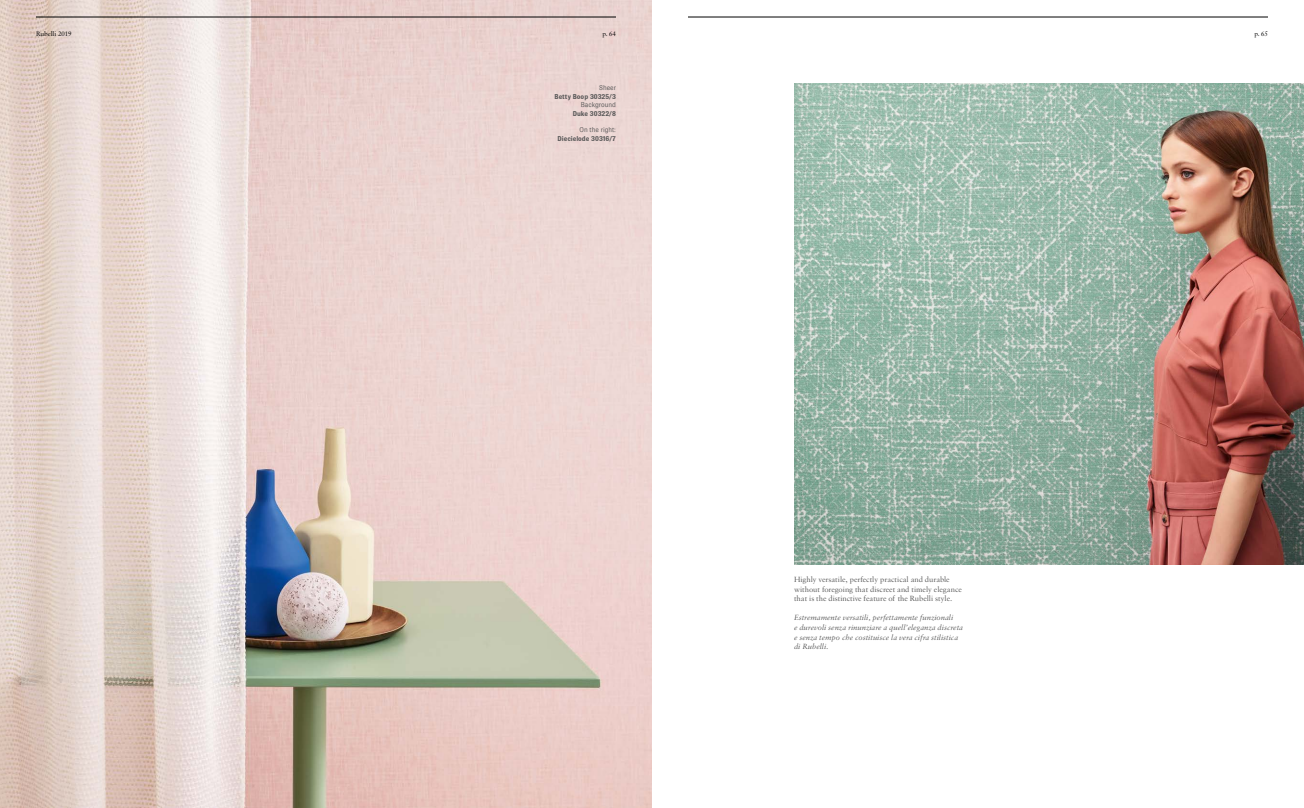
<style>
.page{position:relative;width:1304px;height:808px;background:#fff}
.page>*{position:absolute;margin:0;border:0;box-sizing:border-box;transform-origin:0 0}
.t1{font:italic 8px/9.6px "Sabon MT Std";color:#565656}
.t2{font:8px/9.6px "Sabon MT Std";color:#565656}
.t3{font:700 7px "Brown";color:#565656}
.t4{font:300 7px "Brown";color:#565656}
.t5{font:7px "Sabon MT Std";color:#000}
</style>
<div class="page">
<img style="left:794px;top:84px;width:510px;height:480px">
<img style="left:0;top:0;width:652px;height:808px">
<hr style="left:36px;top:17px;width:580px;height:1px;background:#000">
<hr style="left:688px;top:17px;width:580px;height:1px;background:#000">
<p class="t5" style="left:36px;top:29px;width:37px">Rubelli 2019</p>
<p class="t5" style="left:602px;top:29px;width:15px">p. 64</p>
<p class="t5" style="left:1254px;top:29px;width:15px">p. 65</p>
<p class="t4" style="left:599px;top:84px;width:18px">Sheer</p>
<p class="t3" style="left:555px;top:92px;width:63px">Betty Boop 30325/3</p>
<p class="t4" style="left:581px;top:101px;width:37px">Background</p>
<p class="t3" style="left:573px;top:109px;width:45px">Duke 30322/8</p>
<p class="t4" style="left:580px;top:126px;width:38px">On the right:</p>
<p class="t3" style="left:558px;top:134px;width:60px">Diecielode 30316/7</p>
<p class="t2" style="left:794px;top:574px;width:169px">Highly versatile, perfectly practical and durable without foregoing that discreet and timely elegance that is the distinctive feature of the Rubelli style.</p>
<p class="t1" style="left:794px;top:613px;width:171px">Estremamente versatili, perfettamente funzionali<br>e durevoli senza rinunziare a quell’eleganza discreta e senza tempo che costituisce la vera cifra stilistica di Rubelli.</p>
</div>
